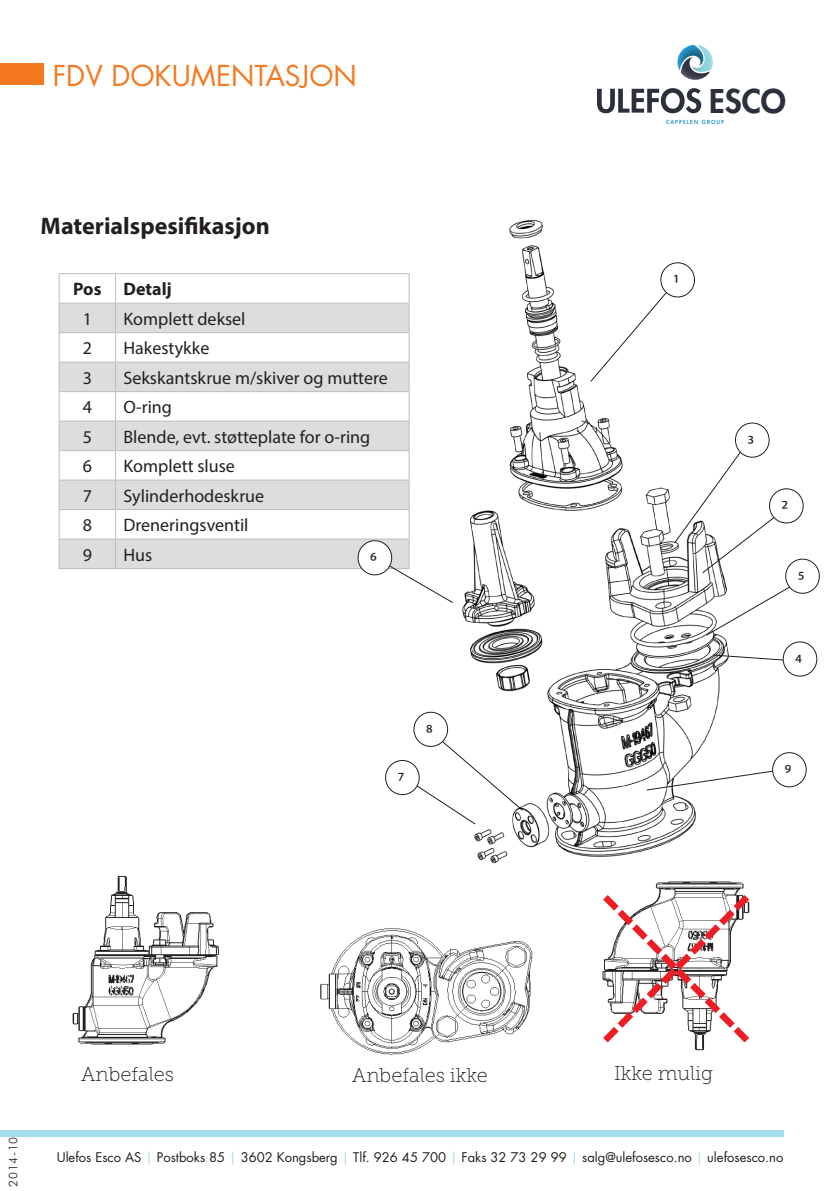
<style>
.page{position:relative;width:840px;height:1191px;background:#fff}
.page>*{position:absolute;margin:0;border:0;box-sizing:border-box;transform-origin:0 0}
.t1{font:800 31.8px "Futura Std";color:#2b303c}
.t2{font:28px "Futura Std";color:#f47921}
.t3{font:700 24px "Myriad Pro";color:#231f20}
.t4{font:20px "Museo Slab 100";color:#231f20}
.t5{font:20px "Myriad Pro";color:#231f20}
.t6{font:18px "Myriad Pro";color:#231f20}
.t7{font:700 18px "Myriad Pro";color:#231f20}
.t8{font:13px "Futura Std";color:#231f20}
.t9{font:300 12px "Futura BT";letter-spacing:.06em;color:#231f20}
.t10{font:800 5.4px "Futura Std";letter-spacing:.2em;color:#3498cf}
.s1{color:#a4ddea}
</style>
<div class="page">
<div style="left:0;top:63px;width:44px;height:22px;background:#f47921"></div>
<svg style="left:597px;top:88px;width:103px;height:25px"></svg>
<svg style="left:677px;top:45px;width:35px;height:35px"></svg>
<div style="left:0;top:1130px;width:782px;height:6px;background:#a4ddea"></div>
<img style="left:72px;top:875px;width:147px;height:170px">
<img style="left:320px;top:928px;width:213px;height:127px">
<img style="left:655px;top:881px;width:89px;height:170px">
<svg style="left:602px;top:888px;width:148px;height:161px"></svg>
<svg style="left:60px;top:304px;width:326px;height:264px;fill:#dcdddf"></svg>
<hr style="left:59px;top:273px;width:56px;height:1px;background:#bcbdc0">
<hr style="left:115px;top:273px;width:294px;height:1px;background:#bcbdc0">
<hr style="left:59px;top:303px;width:56px;height:1px;background:#bcbdc0">
<hr style="left:115px;top:303px;width:294px;height:1px;background:#bcbdc0">
<hr style="left:59px;top:332px;width:56px;height:1px;background:#bcbdc0">
<hr style="left:115px;top:332px;width:294px;height:1px;background:#bcbdc0">
<hr style="left:59px;top:362px;width:56px;height:1px;background:#bcbdc0">
<hr style="left:115px;top:362px;width:294px;height:1px;background:#bcbdc0">
<hr style="left:59px;top:391px;width:56px;height:1px;background:#bcbdc0">
<hr style="left:115px;top:391px;width:294px;height:1px;background:#bcbdc0">
<hr style="left:59px;top:420px;width:56px;height:1px;background:#bcbdc0">
<hr style="left:115px;top:420px;width:294px;height:1px;background:#bcbdc0">
<hr style="left:59px;top:450px;width:56px;height:1px;background:#bcbdc0">
<hr style="left:115px;top:450px;width:294px;height:1px;background:#bcbdc0">
<hr style="left:59px;top:479px;width:56px;height:1px;background:#bcbdc0">
<hr style="left:115px;top:479px;width:294px;height:1px;background:#bcbdc0">
<hr style="left:59px;top:509px;width:56px;height:1px;background:#bcbdc0">
<hr style="left:115px;top:509px;width:294px;height:1px;background:#bcbdc0">
<hr style="left:59px;top:538px;width:56px;height:1px;background:#bcbdc0">
<svg style="left:59px;top:274px;width:1px;height:294px"></svg>
<hr style="left:115px;top:538px;width:294px;height:1px;background:#bcbdc0">
<svg style="left:115px;top:274px;width:1px;height:294px"></svg>
<hr style="left:59px;top:568px;width:56px;height:1px;background:#bcbdc0">
<hr style="left:115px;top:568px;width:294px;height:1px;background:#bcbdc0">
<img style="left:443px;top:219px;width:286px;height:645px">
<svg style="left:589px;top:286px;width:83px;height:97px"></svg>
<div style="left:660px;top:263px;width:34px;height:34px;background:#fff;border-radius:50%"></div>
<div style="left:660px;top:262px;width:34px;height:35px;border:1px solid #231f20;border-radius:50%"></div>
<svg style="left:386px;top:274px;width:68px;height:330px"></svg>
<div style="left:358px;top:541px;width:33px;height:34px;background:#fff;border-radius:50%"></div>
<div style="left:357px;top:540px;width:35px;height:35px;border:1px solid #231f20;border-radius:50%"></div>
<div style="left:768px;top:488px;width:35px;height:35px;border:1px solid #231f20;border-radius:50%"></div>
<svg style="left:672px;top:448px;width:108px;height:126px"></svg>
<div style="left:735px;top:423px;width:33px;height:34px;background:#fff;border-radius:50%"></div>
<div style="left:734px;top:422px;width:35px;height:36px;border:1px solid #231f20;border-radius:50%"></div>
<svg style="left:704px;top:582px;width:91px;height:54px"></svg>
<div style="left:785px;top:559px;width:33px;height:34px;background:#fff;border-radius:50%"></div>
<div style="left:784px;top:558px;width:35px;height:36px;border:1px solid #231f20;border-radius:50%"></div>
<svg style="left:711px;top:654px;width:71px;height:7px"></svg>
<div style="left:782px;top:641px;width:34px;height:35px;border:1px solid #231f20;border-radius:50%"></div>
<div style="left:385px;top:760px;width:34px;height:35px;border:1px solid #231f20;border-radius:50%"></div>
<svg style="left:413px;top:734px;width:110px;height:91px"></svg>
<div style="left:414px;top:712px;width:33px;height:34px;background:#fff;border-radius:50%"></div>
<div style="left:413px;top:711px;width:35px;height:36px;border:1px solid #231f20;border-radius:50%"></div>
<svg style="left:645px;top:769px;width:130px;height:22px"></svg>
<div style="left:772px;top:752px;width:33px;height:35px;background:#fff;border-radius:50%"></div>
<div style="left:771px;top:752px;width:35px;height:35px;border:1px solid #231f20;border-radius:50%"></div>
<h2 class="t2" style="left:53px;top:58px;width:305px">FDV DOKUMENTASJON</h2>
<h3 class="t3" style="left:41px;top:210px;width:230px">Materialspesifikasjon</h3>
<p class="t7" style="left:73px;top:277px;width:100px">Pos Detalj</p>
<p class="t6" style="left:83px;top:307px;width:11px">1</p>
<p class="t6" style="left:123px;top:307px;width:123px">Komplett deksel</p>
<p class="t6" style="left:83px;top:337px;width:11px">2</p>
<p class="t6" style="left:123px;top:337px;width:87px">Hakestykke</p>
<p class="t6" style="left:83px;top:366px;width:11px">3</p>
<p class="t6" style="left:123px;top:366px;width:266px">Sekskantskrue m/skiver og muttere</p>
<p class="t6" style="left:83px;top:396px;width:11px">4</p>
<p class="t6" style="left:123px;top:396px;width:50px">O-ring</p>
<p class="t6" style="left:83px;top:425px;width:11px">5</p>
<p class="t6" style="left:123px;top:425px;width:248px">Blende, evt. støtteplate for o-ring</p>
<p class="t6" style="left:83px;top:455px;width:11px">6</p>
<p class="t6" style="left:123px;top:455px;width:113px">Komplett sluse</p>
<p class="t6" style="left:83px;top:484px;width:11px">7</p>
<p class="t6" style="left:123px;top:484px;width:142px">Sylinderhodeskrue</p>
<p class="t6" style="left:83px;top:514px;width:11px">8</p>
<p class="t6" style="left:123px;top:514px;width:126px">Dreneringsventil</p>
<p class="t6" style="left:83px;top:543px;width:11px">9</p>
<p class="t6" style="left:123px;top:543px;width:30px">Hus</p>
<p class="t5" style="left:370px;top:547px;width:8px">6</p>
<p class="t5" style="left:398px;top:767px;width:7px">7</p>
<p class="t5" style="left:426px;top:719px;width:8px">8</p>
<h1 class="t1" style="left:708px;top:81px;width:78px">ESCO</h1>
<p class="t10" style="left:665px;top:118px;width:59px">CAPPELEN GROUP</p>
<p class="t5" style="left:673px;top:269px;width:6px">1</p>
<p class="t5" style="left:747px;top:429px;width:8px">3</p>
<p class="t5" style="left:781px;top:495px;width:8px">2</p>
<p class="t5" style="left:797px;top:565px;width:8px">5</p>
<p class="t5" style="left:794px;top:648px;width:8px">4</p>
<p class="t5" style="left:784px;top:759px;width:8px">9</p>
<p class="t9" style="left:6px;top:1186px;width:51px;rotate:-90deg">2014-10</p>
<p class="t4" style="left:81px;top:1063px;width:94px">Anbefales</p>
<p class="t4" style="left:352px;top:1064px;width:137px">Anbefales ikke</p>
<p class="t4" style="left:613px;top:1062px;width:100px">Ikke mulig</p>
<p class="t8" style="left:57px;top:1149px;width:727px">Ulefos Esco AS <span class="s1">|</span> Postboks 85 <span class="s1">|</span> 3602 Kongsberg <span class="s1">|</span> Tlf. 926 45 700 <span class="s1">|</span> Faks 32 73 29 99 <span class="s1">|</span> salg@ulefosesco.no <span class="s1">|</span> ulefosesco.no</p>
</div>
